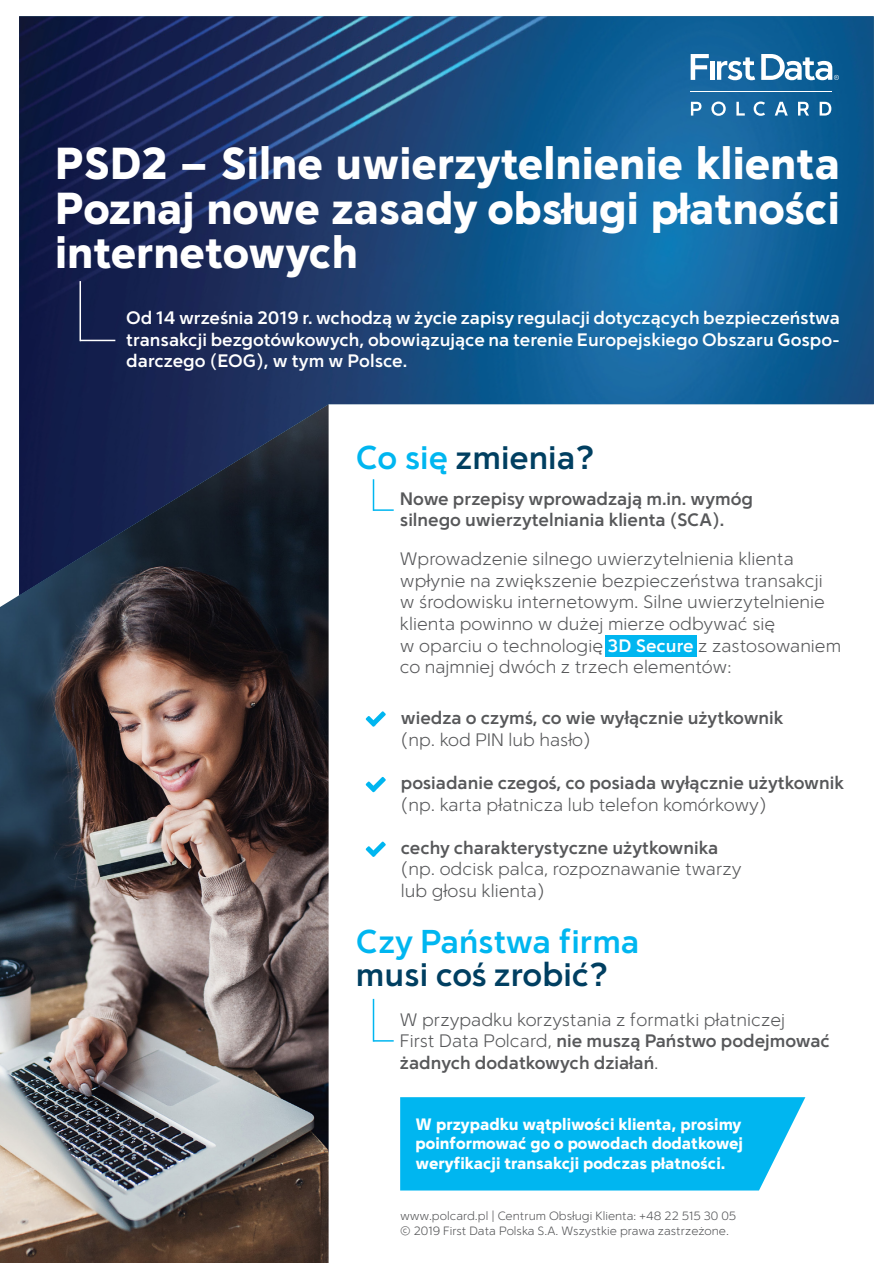
<style>
.page{position:relative;width:893px;height:1263px;background:#fff}
.page>*{position:absolute;margin:0;border:0;box-sizing:border-box;transform-origin:0 0}
.t1{font:900 44.7px/44.7px "Simple Sans";color:#fff;text-align:justify}
.t2{font:700 33px/33px "Simple Sans";color:#00b6f0}
.t3{font:700 33px "Simple Sans";color:#003f61}
.t4{font:300 18px/21.6px "Simple Sans";color:#57585a}
.t5{font:700 18px/21.6px "Simple Sans";color:#57585a}
.t6{font:700 18px/21.6px "Simple Sans";color:#fff;text-align:justify}
.t7{font:900 16.5px/19.8px "Simple Sans";color:#fff;text-align:justify}
.t8{font:300 12px "Simple Sans";color:#57585a}
.s1{color:#00b6f0}
.s2{font-weight:700;color:#fff}
.s3{color:#003f61}
.s4{font-weight:700}
</style>
<div class="page">
<div style="left:605px;top:635px;width:92px;height:22px;background:#00b6f0"></div>
<img style="left:0;top:595px;width:329px;height:668px">
<img style="left:19px;top:16px;width:855px;height:579px">
<svg style="left:736px;top:102px;width:9px;height:14px"></svg>
<svg style="left:775px;top:102px;width:13px;height:14px"></svg>
<svg style="left:798px;top:102px;width:11px;height:14px"></svg>
<svg style="left:820px;top:102px;width:11px;height:14px"></svg>
<svg style="left:691px;top:102px;width:10px;height:14px"></svg>
<svg style="left:711px;top:102px;width:15px;height:14px"></svg>
<svg style="left:754px;top:102px;width:11px;height:14px"></svg>
<hr style="left:691px;top:91px;width:141px;height:1px;background:#fff">
<hr style="left:710px;top:61px;width:4px;height:19px;background:#fff">
<svg style="left:717px;top:57px;width:38px;height:23px"></svg>
<svg style="left:691px;top:54px;width:18px;height:26px"></svg>
<svg style="left:761px;top:54px;width:78px;height:26px"></svg>
<hr style="left:373px;top:479px;width:1px;height:32px;background:#00b6f0">
<hr style="left:373px;top:509px;width:21px;height:2px;background:#00b6f0">
<svg style="left:400px;top:1097px;width:405px;height:93px;background:#0db9f0"></svg>
<hr style="left:373px;top:999px;width:1px;height:42px;background:#00b6f0">
<svg style="left:374px;top:1040px;width:20px;height:1px"></svg>
<svg style="left:366px;top:711px;width:20px;height:16px"></svg>
<svg style="left:366px;top:777px;width:20px;height:15px"></svg>
<svg style="left:366px;top:842px;width:20px;height:15px"></svg>
<hr style="left:80px;top:281px;width:1px;height:60px;background:#fff">
<hr style="left:80px;top:340px;width:35px;height:1px;background:#fff">
<p class="t1" style="left:55px;top:140px;width:786px">PSD2 – Silne uwierzytelnienie klienta Poznaj nowe zasady obsługi płatności internetowych</p>
<p class="t6" style="left:126px;top:306px;width:715px">Od 14 września 2019 r. wchodzą w życie zapisy regulacji dotyczących bezpieczeństwa transakcji bezgotówkowych, obowiązujące na terenie Europejskiego Obszaru Gospo&shy;darczego (EOG), w tym w Polsce.</p>
<p class="t3" style="left:356px;top:438px;width:240px"><span class="s1">Co się</span> zmienia?</p>
<p class="t5" style="left:400px;top:487px;width:355px">Nowe przepisy wprowadzają m.in. wymóg silnego uwierzytelniania klienta (SCA).</p>
<p class="t4" style="left:400px;top:548px;width:443px">Wprowadzenie silnego uwierzytelnienia klienta wpłynie na zwiększenie bezpieczeństwa transakcji w środowisku internetowym. Silne uwierzytelnienie klienta powinno w dużej mierze odbywać się<br>w oparciu o technologię <span class="s2">3D Secure</span> z zastosowaniem co najmniej dwóch z trzech elementów:</p>
<p class="t5" style="left:401px;top:707px;width:384px">wiedza o czymś, co wie wyłącznie użytkownik</p>
<p class="t4" style="left:401px;top:728px;width:191px">(np. kod PIN lub hasło)</p>
<p class="t5" style="left:401px;top:771px;width:445px">posiadanie czegoś, co posiada wyłącznie użytkownik</p>
<p class="t4" style="left:401px;top:793px;width:367px">(np. karta płatnicza lub telefon komórkowy)</p>
<p class="t5" style="left:401px;top:836px;width:319px">cechy charakterystyczne użytkownika</p>
<p class="t4" style="left:401px;top:858px;width:342px">(np. odcisk palca, rozpoznawanie twarzy lub głosu klienta)</p>
<p class="t2" style="left:356px;top:925px;width:285px">Czy Państwa firma <span class="s3">musi coś zrobić?</span></p>
<p class="t4" style="left:400px;top:1008px;width:432px">W przypadku korzystania z formatki płatniczej<br>First Data Polcard, <span class="s4">nie muszą Państwo podejmować żadnych dodatkowych działań</span>.</p>
<p class="t7" style="left:416px;top:1114px;width:329px">W przypadku wątpliwości klienta, prosimy poinformować go o powodach dodatkowej weryfikacji transakcji podczas płatności.</p>
<p class="t8" style="left:400px;top:1209px;width:338px">www.polcard.pl | Centrum Obsługi Klienta: +48 22 515 30 05</p>
<p class="t8" style="left:400px;top:1223px;width:330px">© 2019 First Data Polska S.A. Wszystkie prawa zastrzeżone.</p>
</div>
